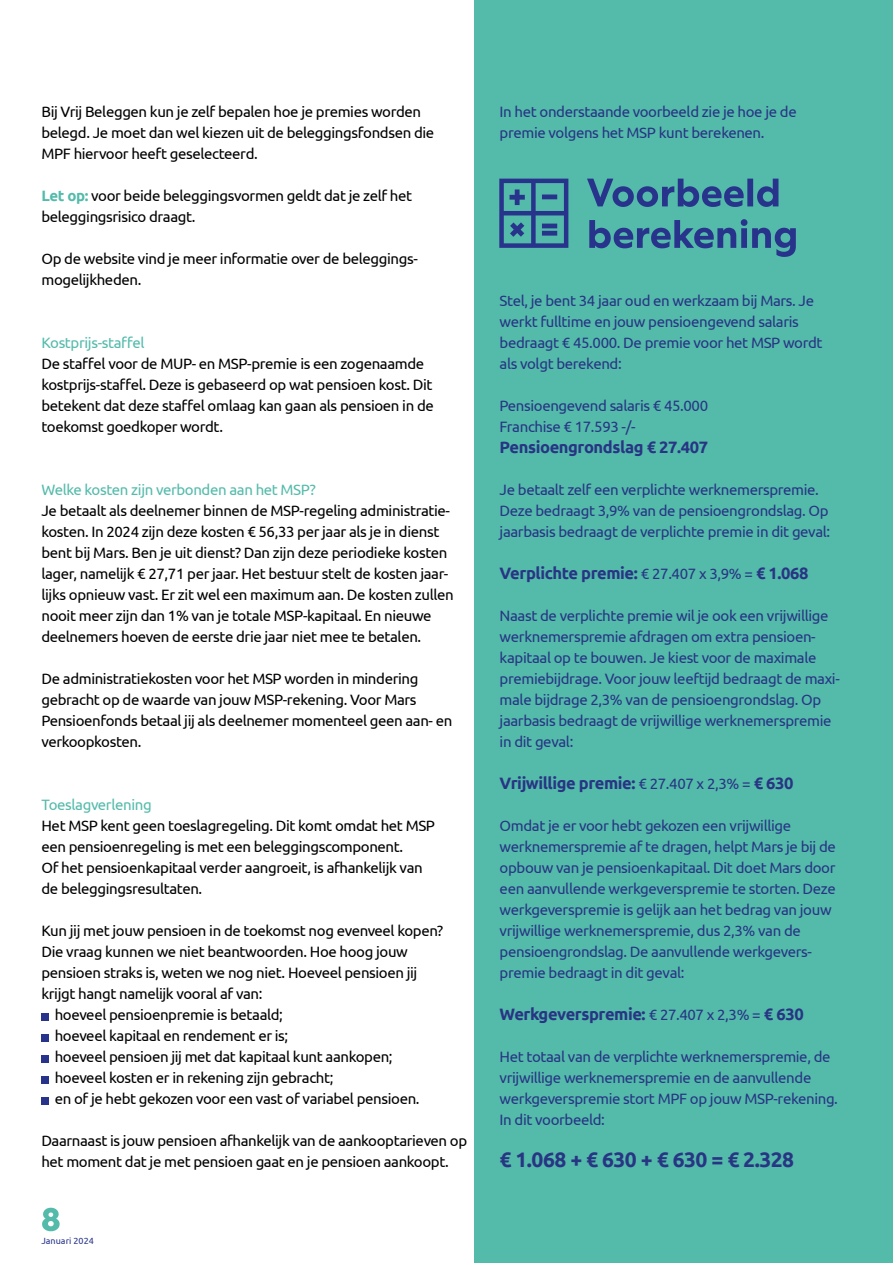
<style>
.page{position:relative;width:893px;height:1263px;background:#fff}
.page>*{position:absolute;margin:0;border:0;box-sizing:border-box;transform-origin:0 0}
.t1{font:700 21px "Ubuntu";letter-spacing:-.025em;color:#283583}
.t2{font:700 16.5px "Ubuntu";letter-spacing:-.025em;color:#283583}
.t3{font:15px/21px "Ubuntu";letter-spacing:-.025em;color:#000}
.t4{font:15px/21px "Ubuntu";letter-spacing:-.025em;color:#283583}
.t5{font:15px "Ubuntu";letter-spacing:-.025em;color:#54bbab}
.t6{font:9px "Ubuntu";color:#28348b}
.s1{font-weight:700;color:#54bbab}
.s2{font-weight:400;font-size:15px}
</style>
<div class="page">
<div style="left:474px;top:0;width:419px;height:1263px;background:#54bbab"></div>
<svg style="left:42px;top:1208px;width:18px;height:23px"></svg>
<svg style="left:587px;top:179px;width:191px;height:28px"></svg>
<svg style="left:589px;top:219px;width:207px;height:38px"></svg>
<svg style="left:499px;top:179px;width:69px;height:69px"></svg>
<div style="left:41px;top:1013px;width:8px;height:7px;background:#28348b"></div>
<div style="left:41px;top:1034px;width:8px;height:7px;background:#28348b"></div>
<div style="left:41px;top:1055px;width:8px;height:7px;background:#28348b"></div>
<div style="left:41px;top:1076px;width:8px;height:7px;background:#28348b"></div>
<div style="left:41px;top:1097px;width:8px;height:7px;background:#28348b"></div>
<p class="t3" style="left:41px;top:101px;width:394px">Bij Vrij Beleggen kun je zelf bepalen hoe je premies worden belegd. Je moet dan wel kiezen uit de beleggingsfondsen die<br>MPF hiervoor heeft geselecteerd.</p>
<p class="t3" style="left:41px;top:185px;width:372px"><span class="s1">Let op:</span> voor beide beleggingsvormen geldt dat je zelf het beleggingsrisico draagt.</p>
<p class="t3" style="left:41px;top:248px;width:377px">Op de website vind je meer informatie over de beleggings&shy;mogelijkheden.</p>
<p class="t5" style="left:41px;top:334px;width:105px">Kostprijs-staffel</p>
<p class="t3" style="left:41px;top:353px;width:394px">De staffel voor de MUP- en MSP-premie is een zogenaamde kostprijs-staffel. Deze is gebaseerd op wat pensioen kost. Dit betekent dat deze staffel omlaag kan gaan als pensioen in de toekomst goedkoper wordt.</p>
<p class="t5" style="left:41px;top:481px;width:276px">Welke kosten zijn verbonden aan het MSP?</p>
<p class="t3" style="left:41px;top:500px;width:414px">Je betaalt als deelnemer binnen de MSP-regeling administratie&shy;kosten. In 2024 zijn deze kosten € 56,33 per jaar als je in dienst bent bij Mars. Ben je uit dienst? Dan zijn deze periodieke kosten lager, namelijk € 27,71 per jaar. Het bestuur stelt de kosten jaar&shy;lijks opnieuw vast. Er zit wel een maximum aan. De kosten zullen nooit meer zijn dan 1% van je totale MSP-kapitaal. En nieuwe deelnemers hoeven de eerste drie jaar niet mee te betalen.</p>
<p class="t3" style="left:41px;top:668px;width:412px">De administratiekosten voor het MSP worden in mindering gebracht op de waarde van jouw MSP-rekening. Voor Mars Pensioenfonds betaal jij als deelnemer momenteel geen aan- en verkoopkosten.</p>
<p class="t5" style="left:41px;top:796px;width:112px">Toeslagverlening</p>
<p class="t3" style="left:41px;top:815px;width:395px">Het MSP kent geen toeslagregeling. Dit komt omdat het MSP een pensioenregeling is met een beleggingscomponent.<br>Of het pensioenkapitaal verder aangroeit, is afhankelijk van de beleggingsresultaten.</p>
<p class="t3" style="left:41px;top:920px;width:403px">Kun jij met jouw pensioen in de toekomst nog evenveel kopen?</p>
<p class="t3" style="left:41px;top:941px;width:368px">Die vraag kunnen we niet beantwoorden. Hoe hoog jouw</p>
<p class="t3" style="left:41px;top:962px;width:377px">pensioen straks is, weten we nog niet. Hoeveel pensioen jij</p>
<p class="t3" style="left:41px;top:983px;width:223px">krijgt hangt namelijk vooral af van:</p>
<p class="t3" style="left:55px;top:1004px;width:230px">hoeveel pensioenpremie is betaald;</p>
<p class="t3" style="left:55px;top:1025px;width:235px">hoeveel kapitaal en rendement er is;</p>
<p class="t3" style="left:55px;top:1046px;width:339px">hoeveel pensioen jij met dat kapitaal kunt aankopen;</p>
<p class="t3" style="left:55px;top:1067px;width:280px">hoeveel kosten er in rekening zijn gebracht;</p>
<p class="t3" style="left:55px;top:1088px;width:366px">en of je hebt gekozen voor een vast of variabel pensioen.</p>
<p class="t3" style="left:41px;top:1130px;width:427px">Daarnaast is jouw pensioen afhankelijk van de aankooptarieven op het moment dat je met pensioen gaat en je pensioen aankoopt.</p>
<p class="t6" style="left:41px;top:1235px;width:54px">Januari 2024</p>
<p class="t4" style="left:500px;top:101px;width:299px">In het onderstaande voorbeeld zie je hoe je de premie volgens het MSP kunt berekenen.</p>
<p class="t4" style="left:500px;top:290px;width:324px">Stel, je bent 34 jaar oud en werkzaam bij Mars. Je werkt fulltime en jouw pensioengevend salaris bedraagt € 45.000. De premie voor het MSP wordt als volgt berekend:</p>
<p class="t4" style="left:500px;top:395px;width:210px">Pensioengevend salaris € 45.000<br>Franchise € 17.593 -/-</p>
<p class="t2" style="left:500px;top:437px;width:210px">Pensioengrondslag € 27.407</p>
<p class="t4" style="left:500px;top:479px;width:332px">Je betaalt zelf een verplichte werknemerspremie.<br>Deze bedraagt 3,9% van de pensioengrondslag. Op jaarbasis bedraagt de verplichte premie in dit geval:</p>
<p class="t2" style="left:500px;top:563px;width:310px">Verplichte premie: <span class="s2">€ 27.407 x 3,9% =</span> € 1.068</p>
<p class="t4" style="left:500px;top:605px;width:342px">Naast de verplichte premie wil je ook een vrijwillige werknemerspremie afdragen om extra pensioen&shy;kapitaal op te bouwen. Je kiest voor de maximale premiebijdrage. Voor jouw leeftijd bedraagt de maxi&shy;male bijdrage 2,3% van de pensioengrondslag. Op jaarbasis bedraagt de vrijwillige werknemerspremie in dit geval:</p>
<p class="t2" style="left:500px;top:773px;width:295px">Vrijwillige premie: <span class="s2">€ 27.407 x 2,3% =</span> € 630</p>
<p class="t4" style="left:500px;top:815px;width:338px">Omdat je er voor hebt gekozen een vrijwillige werknemerspremie af te dragen, helpt Mars je bij de opbouw van je pensioenkapitaal. Dit doet Mars door een aanvullende werkgeverspremie te storten. Deze werkgeverspremie is gelijk aan het bedrag van jouw vrijwillige werknemerspremie, dus 2,3% van de pensioengrondslag. De aanvullende werkgevers&shy;premie bedraagt in dit geval:</p>
<p class="t2" style="left:500px;top:1004px;width:306px">Werkgeverspremie: <span class="s2">€ 27.407 x 2,3% =</span> € 630</p>
<p class="t4" style="left:500px;top:1046px;width:340px">Het totaal van de verplichte werknemerspremie, de vrijwillige werknemerspremie en de aanvullende werkgeverspremie stort MPF op jouw MSP-rekening.<br>In dit voorbeeld:</p>
<h1 class="t1" style="left:500px;top:1147px;width:296px">€ 1.068 + € 630 + € 630 = € 2.328</h1>
</div>
